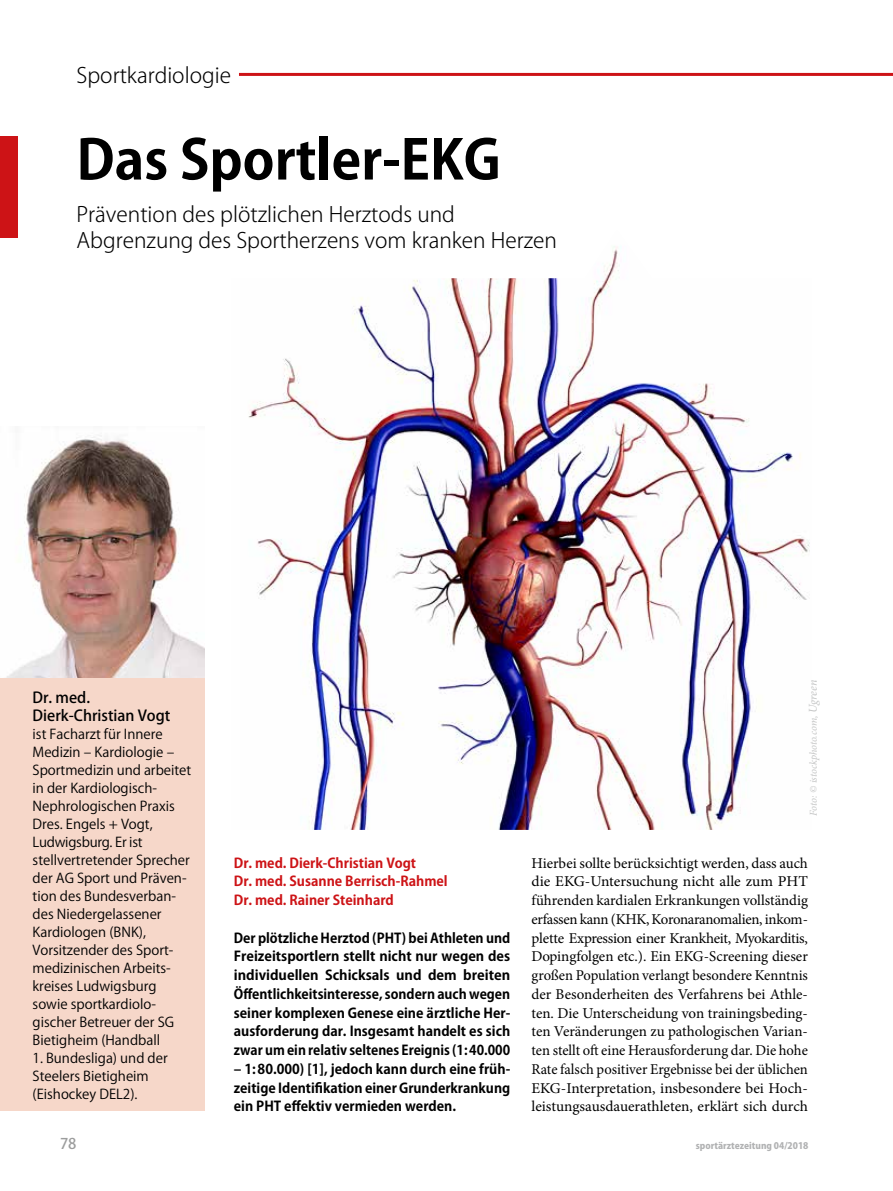
<style>
.page{position:relative;width:893px;height:1191px;background:#fff}
.page>*{position:absolute;margin:0;border:0;box-sizing:border-box;transform-origin:0 0}
.t1{font:700 54px "Koz Go Pro";color:#000}
.t2{font:300 21px/25.5px "Koz Go Pro";color:#000}
.t3{font:15px/18.8px "Minion Pro";color:#000;text-align:justify}
.t4{font:500 15px/18px "Koz Go Pro";color:#000}
.t5{font:500 14.7px "Koz Go Pro";color:#9c9d9d}
.t6{font:13.5px/18px "Koz Go Pro";color:#000}
.t7{font:700 13.5px/18.8px "Koz Go Pro";color:#000;text-align:justify}
.t8{font:700 13.5px/18.8px "Koz Go Pro";color:#cd1316}
.t9{font:italic 10.5px "Minion Pro";letter-spacing:-.01em;color:#c5c6c6}
.t10{font:800 9px "Koz Go Pro";color:#b1b2b3}
.s1{font-size:12px}
</style>
<div class="page">
<img style="left:248px;top:246px;width:562px;height:584px">
<hr style="left:239px;top:73px;width:654px;height:3px;background:#cd1316">
<div style="left:0;top:136px;width:18px;height:102px;background:#cd1316"></div>
<div style="left:0;top:677px;width:204px;height:433px;background:#f6d7c9"></div>
<img style="left:7px;top:435px;width:197px;height:242px">
<h2 class="t2" style="left:77px;top:62px;width:156px">Sportkardiologie</h2>
<h1 class="t1" style="left:77px;top:125px;width:426px">Das Sportler-EKG</h1>
<h2 class="t2" style="left:77px;top:202px;width:482px">Prävention des plötzlichen Herztods und<br>Abgrenzung des Sportherzens vom kranken Herzen</h2>
<p class="t4" style="left:33px;top:688px;width:139px">Dr. med.<br>Dierk-Christian Vogt</p>
<p class="t6" style="left:33px;top:725px;width:160px">ist Facharzt für Innere<br>Medizin – Kardiologie –<br>Sportmedizin und arbeitet in der Kardiologisch-<br>Nephrologischen Praxis<br>Dres. Engels + Vogt,<br>Ludwigsburg. Er ist stellvertretender Sprecher der AG Sport und Präven&shy;tion des Bundesverban&shy;des Niedergelassener<br>Kardiologen (BNK),<br>Vorsitzender des Sport&shy;medizinischen Arbeits&shy;kreises Ludwigsburg sowie sportkardiolo&shy;gischer Betreuer der SG<br>Bietigheim (Handball</p>
<p class="t6" style="left:33px;top:1049px;width:137px">1. Bundesliga) und der<br>Steelers Bietigheim (Eishockey DEL2).</p>
<p class="t5" style="left:60px;top:1134px;width:18px">78</p>
<p class="t8" style="left:234px;top:854px;width:215px">Dr. med. Dierk-Christian Vogt<br>Dr. med. Susanne Berrisch-Rahmel<br>Dr. med. Rainer Steinhard</p>
<p class="t7" style="left:234px;top:929px;width:278px">Der plötzliche Herztod (PHT) bei Athleten und Freizeitsportlern stellt nicht nur wegen des individuellen Schicksals und dem breiten Öffentlichkeitsinteresse, sondern auch wegen seiner komplexen Genese eine ärztliche Her&shy;ausforderung dar. Insgesamt handelt es sich zwar um ein relativ seltenes Ereignis (1:40.000</p>
<p class="t7" style="left:234px;top:1060px;width:278px">– 1:80.000) [1], jedoch kann durch eine früh&shy;zeitige Identifikation einer Grunderkrankung ein PHT effektiv vermieden werden.</p>
<p class="t9" style="left:806px;top:816px;width:137px;rotate:-90deg">Foto: © istockphoto.com, <span class="s1">Ugreen</span></p>
<p class="t3" style="left:531px;top:853px;width:278px">Hierbei sollte berücksichtigt werden, dass auch die EKG-Untersuchung nicht alle zum PHT führenden kardialen Erkrankungen vollständig erfassen kann (KHK, Koronaranomalien, inkom&shy;plette Expression einer Krankheit, Myokarditis, Dopingfolgen etc.). Ein EKG-Screening dieser großen Population verlangt besondere Kenntnis der Besonderheiten des Verfahrens bei Athle&shy;ten. Die Unterscheidung von trainingsbeding&shy;ten Veränderungen zu pathologischen Varian&shy;ten stellt oft eine Herausforderung dar. Die hohe Rate falsch positiver Ergebnisse bei der üblichen EKG-Interpretation, insbesondere bei Hoch&shy;leistungsausdauerathleten, erklärt sich durch</p>
<p class="t10" style="left:696px;top:1139px;width:114px">sportärztezeitung 04/2018</p>
</div>
